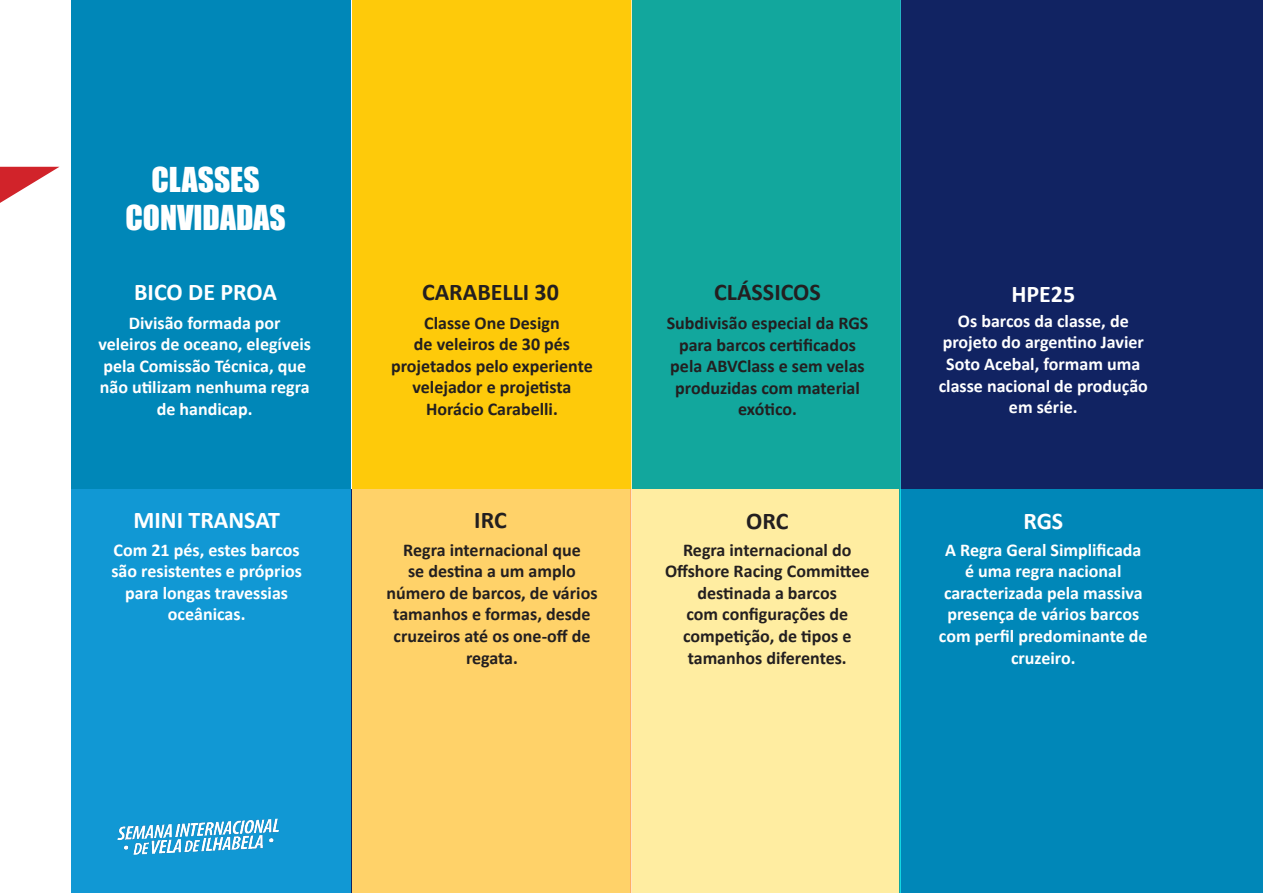
<style>
.page{position:relative;width:1263px;height:893px;background:#fff}
.page>*{position:absolute;margin:0;border:0;box-sizing:border-box;transform-origin:0 0}
.t1{font:31.5px/37.8px "Impact";color:#fff;text-align:center}
.t2{font:700 24px "Calibri";color:#fff}
.t3{font:700 24px "Calibri";color:#231f20}
.t4{font:700 18px/21.6px "Calibri";color:#231f20;text-align:center}
.t5{font:700 18px/21.6px "Calibri";color:#fff;text-align:center}
</style>
<div class="page">
<svg style="left:0;top:167px;width:59px;height:36px"></svg>
<div style="left:71px;top:0;width:280px;height:893px;background:#0087b8"></div>
<div style="left:352px;top:0;width:279px;height:893px;background:#feca0a"></div>
<div style="left:901px;top:489px;width:362px;height:404px;background:#0087b8"></div>
<svg style="left:631px;top:0;width:270px;height:892px;background:#8aca9f"></svg>
<div style="left:352px;top:489px;width:280px;height:403px;background:#ffd269"></div>
<div style="left:901px;top:0;width:362px;height:489px;background:#112362"></div>
<div style="left:71px;top:489px;width:281px;height:403px;background:#1198d4"></div>
<h1 class="t1" style="left:125px;top:160px;width:162px">CLASSES<br>CONVIDADAS</h1>
<h2 class="t3" style="left:714px;top:275px;width:108px">CLÁSSICOS</h2>
<h2 class="t2" style="left:134px;top:275px;width:144px">BICO DE PROA</h2>
<h2 class="t3" style="left:422px;top:275px;width:138px">CARABELLI 30</h2>
<h2 class="t2" style="left:1011px;top:277px;width:65px">HPE25</h2>
<p class="t5" style="left:98px;top:312px;width:214px">Divisão formada por veleiros de oceano, elegíveis pela Comissão Técnica, que não utilizam nenhuma regra de handicap.</p>
<p class="t4" style="left:391px;top:312px;width:203px">Classe One Design<br>de veleiros de 30 pés projetados pelo experiente velejador e projetista<br>Horácio Carabelli.</p>
<p class="t5" style="left:939px;top:310px;width:211px">Os barcos da classe, de projeto do argentino Javier<br>Soto Acebal, formam uma classe nacional de produção em série.</p>
<p class="t4" style="left:667px;top:312px;width:203px">Subdivisão especial da RGS para barcos certificados pela ABVClass e sem velas produzidas com material exótico.</p>
<h2 class="t3" style="left:474px;top:503px;width:34px">IRC</h2>
<h2 class="t2" style="left:134px;top:503px;width:148px">MINI TRANSAT</h2>
<h2 class="t2" style="left:1023px;top:504px;width:41px">RGS</h2>
<h2 class="t3" style="left:746px;top:504px;width:44px">ORC</h2>
<p class="t5" style="left:111px;top:539px;width:192px">Com 21 pés, estes barcos são resistentes e próprios para longas travessias oceânicas.</p>
<p class="t5" style="left:939px;top:539px;width:210px">A Regra Geral Simplificada é uma regra nacional caracterizada pela massiva presença de vários barcos com perfil predominante de cruzeiro.</p>
<p class="t4" style="left:386px;top:539px;width:213px">Regra internacional que<br>se destina a um amplo número de barcos, de vários tamanhos e formas, desde cruzeiros até os one-off de regata.</p>
<p class="t4" style="left:665px;top:539px;width:206px">Regra internacional do<br>Offshore Racing Committee destinada a barcos<br>com configurações de competição, de tipos e tamanhos diferentes.</p>
</div>
